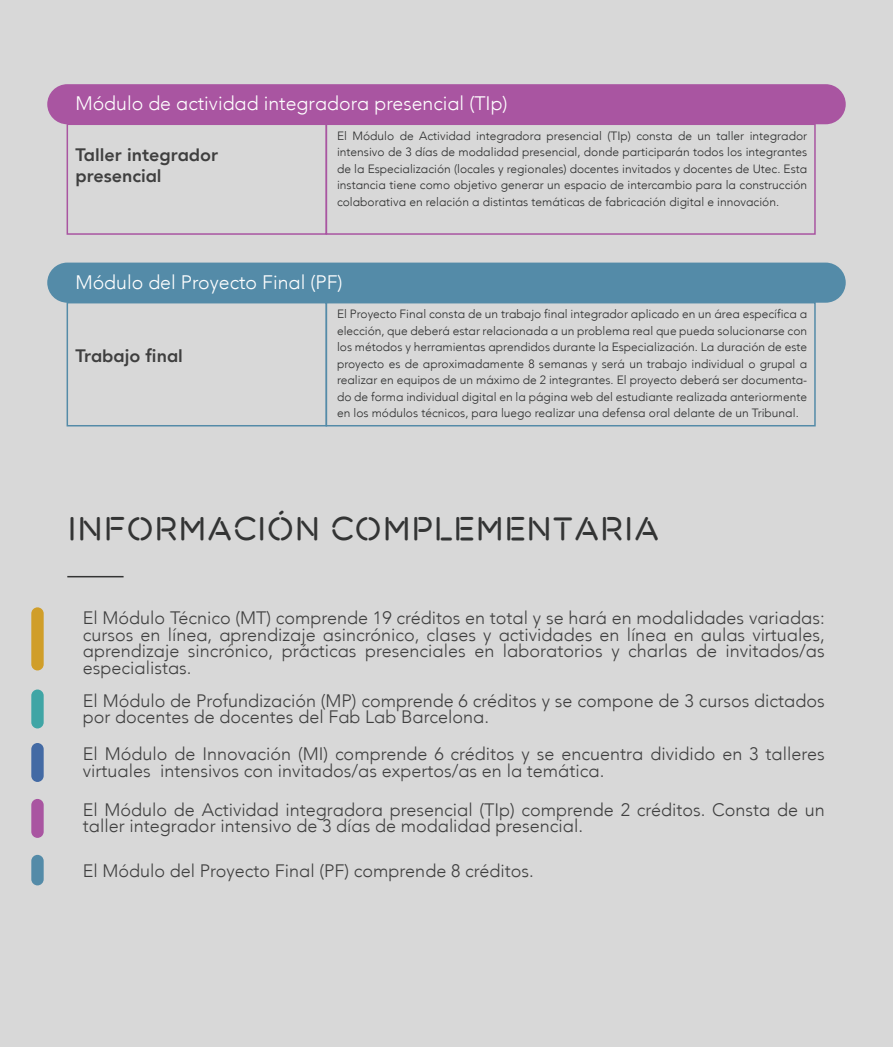
<style>
.page{position:relative;width:893px;height:1047px;background:#d8d8d8}
.page>*{position:absolute;margin:0;border:0;box-sizing:border-box;transform-origin:0 0}
.t1{font:32.1px "UTEC Gruesa";color:#333434}
.t2{font:300 19.5px "UTE Ctxt";color:#fff}
.t3{font:300 18px/16.5px "UTE Ctxt";color:#3f3f3f}
.t4{font:800 18px/21px "UTE Ctxt";color:#3f3f3f}
.t5{font:300 12px/16.5px "UTE Ctxt";color:#2b2c2c;text-align:justify}
</style>
<div class="page">
<div style="left:47px;top:84px;width:799px;height:40px;background:#a955a1;border-radius:20px"></div>
<div style="left:67px;top:124px;width:260px;height:111px;border:2px solid #a955a1"></div>
<div style="left:326px;top:124px;width:490px;height:111px;border:2px solid #a955a1"></div>
<div style="left:47px;top:263px;width:799px;height:40px;background:#548ba8;border-radius:20px"></div>
<div style="left:67px;top:302px;width:260px;height:124px;border:2px solid #548ba8"></div>
<div style="left:326px;top:302px;width:490px;height:124px;border:2px solid #548ba8"></div>
<hr style="left:67px;top:576px;width:57px;height:1px;background:#333434">
<div style="left:31px;top:607px;width:13px;height:63px;background:#d09e29;border-radius:6px"></div>
<div style="left:31px;top:689px;width:13px;height:39px;background:#40a5a5;border-radius:6px"></div>
<div style="left:31px;top:743px;width:13px;height:39px;background:#436aa4;border-radius:6px"></div>
<div style="left:31px;top:799px;width:13px;height:39px;background:#a955a1;border-radius:6px"></div>
<div style="left:31px;top:855px;width:13px;height:30px;background:#548ba8;border-radius:6px"></div>
<h2 class="t2" style="left:75px;top:92px;width:434px">Módulo de actividad integradora presencial (TIp)</h2>
<h3 class="t4" style="left:75px;top:145px;width:144px">Taller integrador presencial</h3>
<p class="t5" style="left:337px;top:127px;width:472px">El Módulo de Actividad integradora presencial (TIp) consta de un taller integrador intensivo de 3 días de modalidad presencial, donde participarán todos los integrantes de la Especialización (locales y regionales) docentes invitados y docentes de Utec. Esta instancia tiene como objetivo generar un espacio de intercambio para la construcción colaborativa en relación a distintas temáticas de fabricación digital e innovación.</p>
<h2 class="t2" style="left:75px;top:270px;width:269px">Módulo del Proyecto Final (PF)</h2>
<h3 class="t4" style="left:75px;top:345px;width:109px">Trabajo final</h3>
<p class="t5" style="left:337px;top:306px;width:472px">El Proyecto Final consta de un trabajo final integrador aplicado en un área específica a elección, que deberá estar relacionada a un problema real que pueda solucionarse con los métodos y herramientas aprendidos durante la Especialización. La duración de este proyecto es de aproximadamente 8 semanas y será un trabajo individual o grupal a realizar en equipos de un máximo de 2 integrantes. El proyecto deberá ser documenta&shy;do de forma individual digital en la página web del estudiante realizada anteriormente en los módulos técnicos, para luego realizar una defensa oral delante de un Tribunal.</p>
<h1 class="t1" style="left:67px;top:511px;width:594px">INFORMACIÓN COMPLEMENTARIA</h1>
<p class="t3" style="left:83px;top:610px;width:744px;text-align:justify">El Módulo Técnico (MT) comprende 19 créditos en total y se hará en modalidades variadas: cursos en línea, aprendizaje asincrónico, clases y actividades en línea en aulas virtuales, aprendizaje sincrónico, prácticas presenciales en laboratorios y charlas de invitados/as especialistas.</p>
<h3 class="t3" style="left:83px;top:692px;width:743px">El Módulo de Profundización (MP) comprende 6 créditos y se compone de 3 cursos dictados por docentes de docentes del Fab Lab Barcelona.</h3>
<h3 class="t3" style="left:83px;top:746px;width:743px">El Módulo de Innovación (MI) comprende 6 créditos y se encuentra dividido en 3 talleres virtuales intensivos con invitados/as expertos/as en la temática.</h3>
<h3 class="t3" style="left:83px;top:801px;width:743px">El Módulo de Actividad integradora presencial (TIp) comprende 2 créditos. Consta de un taller integrador intensivo de 3 días de modalidad presencial.</h3>
<h3 class="t3" style="left:83px;top:863px;width:452px">El Módulo del Proyecto Final (PF) comprende 8 créditos.</h3>
</div>
